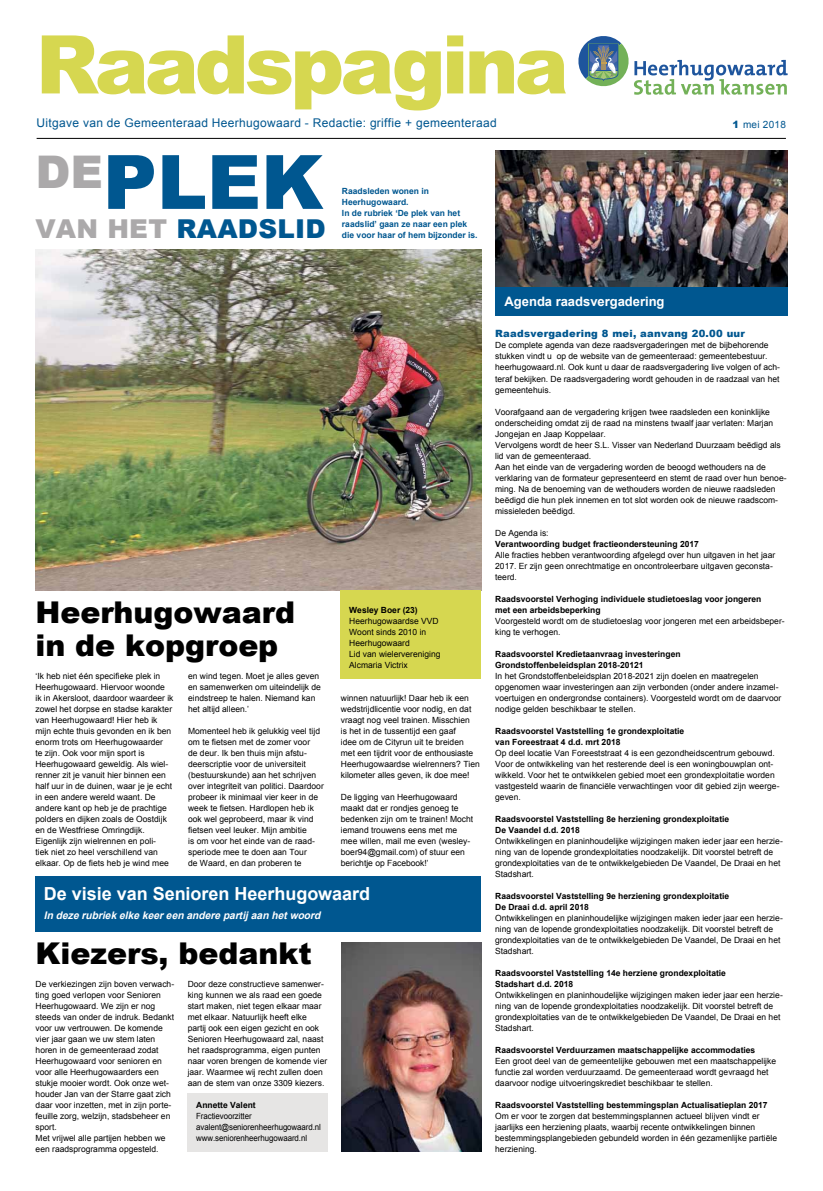
<style>
.page{position:relative;width:823px;height:1191px;background:#fff}
.page>*{position:absolute;margin:0;border:0;box-sizing:border-box;transform-origin:0 0}
.t1{font:900 81px "Arial";color:#d6d750}
.t2{font:900 75px "Arial";color:#005790}
.t3{font:900 30px/33px "Arial";color:#000}
.t4{font:900 26px "Arial";letter-spacing:.01em;color:#005790}
.t5{font:700 18px "Arial";color:#fff}
.t6{font:700 13px "Arial";color:#fff}
.t7{font:12px "Arial";letter-spacing:.025em;color:#005790}
.t8{font:italic 700 10.5px "Arial";color:#fff}
.t9{font:900 10px "Arial";letter-spacing:.025em;color:#005790}
.t10{font:10px "Arial";letter-spacing:.025em;color:#005790}
.t11{font:8.5px/11px "Arial";color:#000}
.t12{font:700 8.5px/11px "Arial";color:#000}
.t13{font:700 8.5px/11px "Arial";color:#005790}
.t14{font:8.5px/11px "Arial";color:#000;scale:.93 1}
.s1{font-weight:900}
.s2{color:#aba9aa}
</style>
<div class="page">
<svg style="left:578px;top:36px;width:209px;height:59px"></svg>
<hr style="left:37px;top:138px;width:748px;height:1px;background:#000">
<div style="left:36px;top:876px;width:444px;height:55px;background:#005790"></div>
<img style="left:342px;top:943px;width:138px;height:208px">
<img style="left:35px;top:249px;width:445px;height:341px">
<div style="left:340px;top:591px;width:140px;height:88px;background:#d6d750"></div>
<img style="left:495px;top:150px;width:292px;height:137px">
<div style="left:495px;top:287px;width:292px;height:29px;background:#005790"></div>
<div style="left:187px;top:1093px;width:140px;height:58px;background:#e6e5e4"></div>
<h1 class="t1" style="left:36px;top:6px;width:534px">Raadspagina</h1>
<h3 class="t7" style="left:37px;top:115px;width:461px">Uitgave van de Gemeenteraad Heerhugowaard - Redactie: griffie + gemeenteraad</h3>
<p class="t10" style="left:732px;top:118px;width:55px"><span class="s1">1</span> mei 2018</p>
<h2 class="t2" style="left:35px;top:128px;width:289px"><sup>De</sup>plek</h2>
<h3 class="t4" style="left:35px;top:210px;width:288px"><span class="s2">van het</span> raadslid</h3>
<p class="t13" style="left:342px;top:186px;width:137px">Raadsleden wonen in<br>Heerhugowaard.<br>In de rubriek ‘De plek van het raadslid’ gaan ze naar een plek die voor haar of hem bijzonder is.</p>
<h3 class="t3" style="left:35px;top:595px;width:261px">Heerhugowaard in de kopgroep</h3>
<p class="t11" style="left:35px;top:670px;width:139px">‘Ik heb niet één specifieke plek in Heerhugowaard. Hiervoor woonde<br>ik in Akersloot, daardoor waardeer ik zowel het dorpse en stadse karakter van Heerhugowaard! Hier heb ik mijn echte thuis gevonden en ik ben enorm trots om Heerhugowaarder<br>te zijn. Ook voor mijn sport is Heerhugowaard geweldig. Als wiel&shy;renner zit je vanuit hier binnen een half uur in de duinen, waar je je echt in een andere wereld waant. De andere kant op heb je de prachtige polders en dijken zoals de Oostdijk en de Westfriese Omringdijk.<br>Eigenlijk zijn wielrennen en poli-<br>tiek niet zo heel verschillend van elkaar. Op de fiets heb je wind mee</p>
<p class="t11" style="left:188px;top:670px;width:134px">en wind tegen. Moet je alles geven en samenwerken om uiteindelijk de eindstreep te halen. Niemand kan het altijd alleen.’</p>
<p class="t11" style="left:188px;top:725px;width:137px">Momenteel heb ik gelukkig veel tijd om te fietsen met de zomer voor<br>de deur. Ik ben thuis mijn afstu&shy;deerscriptie voor de universiteit (bestuurskunde) aan het schrijven over integriteit van politici. Daardoor probeer ik minimaal vier keer in de week te fietsen. Hardlopen heb ik ook wel geprobeerd, maar ik vind fietsen veel leuker. Mijn ambitie<br>is om voor het einde van de raad&shy;speriode mee te doen aan Tour<br>de Waard, en dan proberen te</p>
<p class="t12" style="left:349px;top:604px;width:70px">Wesley Boer (23)</p>
<p class="t11" style="left:349px;top:615px;width:93px">Heerhugowaardse VVD<br>Woont sinds 2010 in<br>Heerhugowaard<br>Lid van wielervereniging<br>Alcmaria Victrix</p>
<p class="t11" style="left:340px;top:692px;width:140px">winnen natuurlijk! Daar heb ik een wedstrijdlicentie voor nodig, en dat vraagt nog veel trainen. Misschien<br>is het in de tussentijd een gaaf<br>idee om de Cityrun uit te breiden met een tijdrit voor de enthousiaste Heerhugowaardse wielrenners? Tien kilometer alles geven, ik doe mee!</p>
<p class="t11" style="left:340px;top:791px;width:134px">De ligging van Heerhugowaard maakt dat er rondjes genoeg te bedenken zijn om te trainen! Mocht iemand trouwens eens met me mee willen, mail me even (wesley&shy;boer94@gmail.com) of stuur een berichtje op Facebook!’</p>
<h3 class="t5" style="left:44px;top:881px;width:327px">De visie van Senioren Heerhugowaard</h3>
<p class="t8" style="left:44px;top:908px;width:281px">In dezerubriekelkekeereen anderepartij aan hetwoord</p>
<h3 class="t3" style="left:36px;top:936px;width:277px">Kiezers, bedankt</h3>
<p class="t11" style="left:36px;top:978px;width:140px">De verkiezingen zijn boven verwach&shy;ting goed verlopen voor Senioren<br>Heerhugowaard. We zijn er nog steeds van onder de indruk. Bedankt voor uw vertrouwen. De komende vier jaar gaan we uw stem laten horen in de gemeenteraad zodat<br>Heerhugowaard voor senioren en voor alle Heerhugowaarders een stukje mooier wordt. Ook onze wet&shy;houder Jan van der Starre gaat zich daar voor inzetten, met in zijn porte&shy;feuille zorg, welzijn, stadsbeheer en sport.<br>Met vrijwel alle partijen hebben we een raadsprogramma opgesteld.</p>
<p class="t11" style="left:187px;top:978px;width:141px">Door deze constructieve samenwer&shy;king kunnen we als raad een goede start maken, niet tegen elkaar maar met elkaar. Natuurlijk heeft elke partij ook een eigen gezicht en ook Senioren Heerhugowaard zal, naast het raadsprogramma, eigen punten naar voren brengen de komende vier jaar. Waarmee wij recht zullen doen aan de stem van onze 3309 kiezers.</p>
<p class="t12" style="left:196px;top:1099px;width:61px">Annette Valent</p>
<p class="t14" style="left:196px;top:1110px;width:136px">Fractievoorzitter avalent@seniorenheerhugowaard.nl www.seniorenheerhugowaard.nl</p>
<h3 class="t6" style="left:504px;top:293px;width:161px">Agenda raadsvergadering</h3>
<p class="t9" style="left:495px;top:327px;width:251px">Raadsvergadering 8 mei, aanvang 20.00 uur</p>
<p class="t11" style="left:495px;top:340px;width:286px">De complete agenda van deze raadsvergaderingen met de bijbehorende stukken vindt u op de website van de gemeenteraad: gemeentebestuur. heerhugowaard.nl. Ook kunt u daar de raadsvergadering live volgen of ach&shy;teraf bekijken. De raadsvergadering wordt gehouden in de raadzaal van het gemeentehuis.</p>
<p class="t11" style="left:495px;top:406px;width:293px">Voorafgaand aan de vergadering krijgen twee raadsleden een koninklijke onderscheiding omdat zij de raad na minstens twaalf jaar verlaten: Marjan Jongejan en Jaap Koppelaar.<br>Vervolgens wordt de heer S.L. Visser van Nederland Duurzaam beëdigd als lid van de gemeenteraad.<br>Aan het einde van de vergadering worden de beoogd wethouders na de verklaring van de formateur gepresenteerd en stemt de raad over hun benoe&shy;ming. Na de benoeming van de wethouders worden de nieuwe raadsleden beëdigd die hun plek innemen en tot slot worden ook de nieuwe raadscom&shy;missieleden beëdigd.</p>
<p class="t11" style="left:495px;top:527px;width:55px">De Agenda is:</p>
<p class="t12" style="left:495px;top:538px;width:205px">Verantwoording budget fractieondersteuning 2017</p>
<p class="t11" style="left:495px;top:549px;width:281px">Alle fracties hebben verantwoording afgelegd over hun uitgaven in het jaar<br>2017. Er zijn geen onrechtmatige en oncontroleerbare uitgaven geconsta&shy;teerd.</p>
<p class="t12" style="left:495px;top:593px;width:267px">Raadsvoorstel Verhoging individuele studietoeslag voor jongeren met een arbeidsbeperking</p>
<p class="t11" style="left:495px;top:615px;width:291px">Voorgesteld wordt om de studietoeslag voor jongeren met een arbeidsbeper&shy;king te verhogen.</p>
<p class="t12" style="left:495px;top:648px;width:187px">Raadsvoorstel Kredietaanvraag investeringen<br>Grondstoffenbeleidsplan 2018-20121</p>
<p class="t11" style="left:495px;top:670px;width:287px">In het Grondstoffenbeleidsplan 2018-2021 zijn doelen en maatregelen opgenomen waar investeringen aan zijn verbonden (onder andere inzamel&shy;voertuigen en ondergrondse containers). Voorgesteld wordt om de daarvoor nodige gelden beschikbaar te stellen.</p>
<p class="t12" style="left:495px;top:725px;width:190px">Raadsvoorstel Vaststelling 1e grondexploitatie van Foreestraat 4 d.d. mrt 2018</p>
<p class="t11" style="left:495px;top:747px;width:285px">Op deel locatie Van Foreeststraat 4 is een gezondheidscentrum gebouwd.<br>Voor de ontwikkeling van het resterende deel is een woningbouwplan ont&shy;wikkeld. Voor het te ontwikkelen gebied moet een grondexploitatie worden vastgesteld waarin de financiële verwachtingen voor dit gebied zijn weerge&shy;geven.</p>
<p class="t12" style="left:495px;top:813px;width:235px">Raadsvoorstel Vaststelling 8e herziening grondexploitatie<br>De Vaandel d.d. 2018</p>
<p class="t11" style="left:495px;top:835px;width:289px">Ontwikkelingen en planinhoudelijke wijzigingen maken ieder jaar een herzie&shy;ning van de lopende grondexploitaties noodzakelijk. Dit voorstel betreft de grondexploitaties van de te ontwikkelgebieden De Vaandel, De Draai en het Stadshart.</p>
<p class="t12" style="left:495px;top:890px;width:235px">Raadsvoorstel Vaststelling 9e herziening grondexploitatie<br>De Draai d.d. april 2018</p>
<p class="t11" style="left:495px;top:912px;width:289px">Ontwikkelingen en planinhoudelijke wijzigingen maken ieder jaar een herzie&shy;ning van de lopende grondexploitaties noodzakelijk. Dit voorstel betreft de grondexploitaties van de te ontwikkelgebieden De Vaandel, De Draai en het Stadshart.</p>
<p class="t12" style="left:495px;top:967px;width:232px">Raadsvoorstel Vaststelling 14e herziene grondexploitatie<br>Stadshart d.d. 2018</p>
<p class="t11" style="left:495px;top:989px;width:289px">Ontwikkelingen en planinhoudelijke wijzigingen maken ieder jaar een herzie&shy;ning van de lopende grondexploitaties noodzakelijk. Dit voorstel betreft de grondexploitaties van de te ontwikkelgebieden De Vaandel, De Draai en het Stadshart.</p>
<p class="t12" style="left:495px;top:1044px;width:261px">Raadsvoorstel Verduurzamen maatschappelijke accommodaties</p>
<p class="t11" style="left:495px;top:1055px;width:282px">Een groot deel van de gemeentelijke gebouwen met een maatschappelijke functie zal worden verduurzaamd. De gemeenteraad wordt gevraagd het daarvoor nodige uitvoeringskrediet beschikbaar te stellen.</p>
<p class="t12" style="left:495px;top:1099px;width:274px">Raadsvoorstel Vaststelling bestemmingsplan Actualisatieplan 2017</p>
<p class="t11" style="left:495px;top:1110px;width:283px">Om er voor te zorgen dat bestemmingsplannen actueel blijven vindt er jaarlijks een herziening plaats, waarbij recente ontwikkelingen binnen bestemmingsplangebieden gebundeld worden in één gezamenlijke partiële herziening.</p>
</div>
